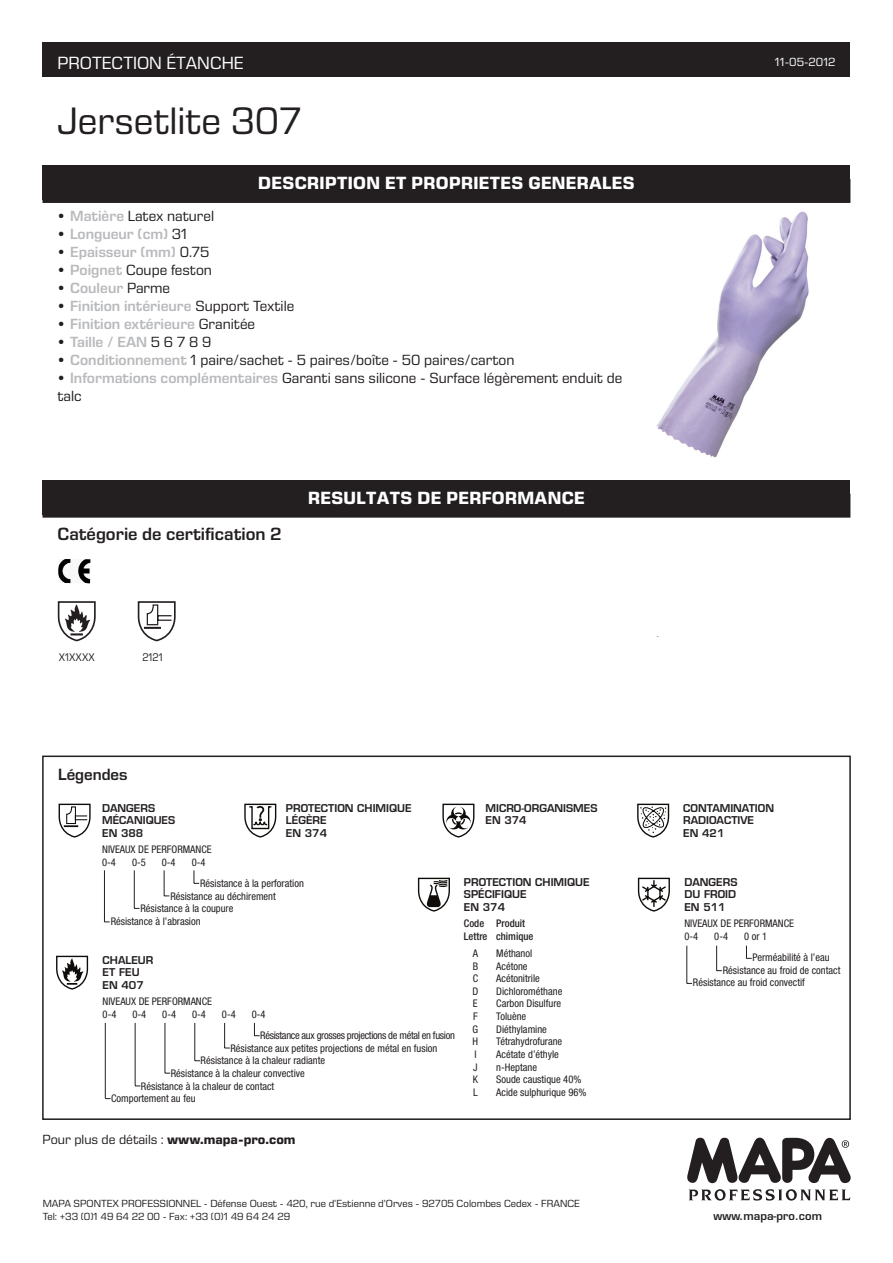
<style>
.page{position:relative;width:893px;height:1263px;background:#fff}
.page>*{position:absolute;margin:0;border:0;box-sizing:border-box;transform-origin:0 0}
._03__Nom_produit{font:39px "Eurostile Next LT Pro";color:#231f20}
._08__Titre_bandeau_n{font:700 18px "Eurostile Next LT Pro";letter-spacing:.02em;color:#fff}
._01__Certif_category{font:600 18px "Eurostile Next LT Pro";color:#231f20}
.t1{font:18px "Eurostile Next LT Pro";color:#fff}
.t2{font:15px/18px "Eurostile Next LT Pro";color:#231f20}
.t3{font:600 15px "Eurostile Next LT Pro";color:#b8b9bc}
.t4{font:600 15px "Eurostile";color:#231f20}
.adresse_web{font:13.5px "Eurostile Next LT Pro";color:#231f20}
.t5{font:12px "Eurostile Next LT Pro";color:#fff}
.performances{font:11.25px "Eurostile Next LT Pro";color:#231f20;scale:.9 1}
.t6{font:600 11.1px "Eurostile";color:#231f20}
.t7{font:condensed 10.5px/12.6px "Helvetica Neue LT Std";color:#231f20}
.t8{font:600 10.5px/12.6px "Eurostile";color:#231f20}
.t9{font:10.5px "Eurostile Next LT Pro";color:#231f20}
.t10{font:condensed 10.5px/21.1px "Helvetica Neue LT Std";letter-spacing:-.03em;color:#231f20}
.t11{font:500 condensed 10.5px/12.6px "Helvetica Neue LT Std";color:#231f20}
.t12{font:condensed 7.5px "Helvetica Neue LT Std";color:#231f20;scale:.9 1}
.s1{font-weight:700}
.s2{font-weight:600;color:#b8b9bc}
.s3{font-weight:700;color:#231f20}
.s4{font-weight:400;color:#231f20}
</style>
<div class="page">
<svg style="left:687px;top:1138px;width:164px;height:62px"></svg>
<svg style="left:59px;top:804px;width:32px;height:34px"></svg>
<svg style="left:56px;top:956px;width:32px;height:34px"></svg>
<svg style="left:418px;top:878px;width:32px;height:34px"></svg>
<svg style="left:442px;top:804px;width:32px;height:34px"></svg>
<svg style="left:244px;top:804px;width:32px;height:34px"></svg>
<hr style="left:104px;top:870px;width:1px;height:52px;background:#231f20">
<hr style="left:134px;top:870px;width:1px;height:38px;background:#231f20">
<svg style="left:164px;top:870px;width:5px;height:26px"></svg>
<svg style="left:194px;top:870px;width:5px;height:14px"></svg>
<hr style="left:105px;top:1023px;width:1px;height:75px;background:#231f20">
<hr style="left:135px;top:1023px;width:1px;height:63px;background:#231f20">
<hr style="left:165px;top:1023px;width:1px;height:50px;background:#231f20">
<hr style="left:194px;top:1023px;width:1px;height:37px;background:#231f20">
<svg style="left:224px;top:1023px;width:6px;height:26px"></svg>
<svg style="left:254px;top:1023px;width:6px;height:13px"></svg>
<svg style="left:638px;top:878px;width:32px;height:34px"></svg>
<svg style="left:637px;top:804px;width:32px;height:34px"></svg>
<hr style="left:686px;top:946px;width:1px;height:37px;background:#231f20">
<svg style="left:716px;top:946px;width:6px;height:25px"></svg>
<svg style="left:746px;top:946px;width:6px;height:13px"></svg>
<div style="left:42px;top:755px;width:809px;height:365px;border:2px solid #231f20"></div>
<div style="left:43px;top:43px;width:807px;height:34px;background:#231f20"></div>
<img style="left:58px;top:559px;width:32px;height:24px">
<div style="left:43px;top:166px;width:807px;height:34px;background:#231f20"></div>
<div style="left:43px;top:179px;width:807px;height:24px;background:#231f20"></div>
<div style="left:43px;top:480px;width:807px;height:34px;background:#231f20"></div>
<div style="left:43px;top:494px;width:807px;height:24px;background:#231f20"></div>
<img style="left:656px;top:211px;width:153px;height:247px">
<svg style="left:138px;top:601px;width:38px;height:40px"></svg>
<svg style="left:58px;top:601px;width:38px;height:40px"></svg>
<p class="t1" style="left:57px;top:53px;width:188px">PROTECTION ÉTANCHE</p>
<p class="_03__Nom_produit" style="left:57px;top:99px;width:246px">Jersetlite 307</p>
<p class="_08__Titre_bandeau_n" style="left:258px;top:173px;width:378px">DESCRIPTION ET PROPRIETES GENERALES</p>
<p class="t2" style="left:57px;top:207px;width:158px"><span class="s1">•</span> <span class="s2">Matière</span> Latex naturel</p>
<p class="t3" style="left:57px;top:225px;width:131px"><span class="s3">•</span> Longueur (cm) <span class="s4">31</span></p>
<p class="t3" style="left:57px;top:243px;width:153px"><span class="s3">•</span> Epaisseur (mm) <span class="s4">0.75</span></p>
<p class="t2" style="left:57px;top:261px;width:156px"><span class="s1">•</span> <span class="s2">Poignet</span> Coupe feston</p>
<p class="t3" style="left:57px;top:279px;width:114px"><span class="s3">•</span> Couleur <span class="s4">Parme</span></p>
<p class="t3" style="left:57px;top:297px;width:238px"><span class="s3">•</span> Finition intérieure <span class="s4">Support Textile</span></p>
<p class="t3" style="left:57px;top:315px;width:199px"><span class="s3">•</span> Finition extérieure <span class="s4">Granitée</span></p>
<p class="t3" style="left:57px;top:333px;width:155px"><span class="s3">•</span> Taille / EAN <span class="s4">5 6 7 8 9</span></p>
<p class="t2" style="left:57px;top:351px;width:459px"><span class="s1">•</span> <span class="s2">Conditionnement</span> 1 paire/sachet - 5 paires/boîte - 50 paires/carton</p>
<p class="t2" style="left:57px;top:369px;width:566px"><span class="s1">•</span> <span class="s2">Informations complémentaires</span> Garanti sans silicone - Surface légèrement enduit de talc</p>
<p class="_01__Certif_category" style="left:57px;top:524px;width:226px">Catégorie de certification 2</p>
<p class="_08__Titre_bandeau_n" style="left:308px;top:487px;width:278px">RESULTATS DE PERFORMANCE</p>
<p class="performances" style="left:59px;top:651px;width:41px">X1XXXX</p>
<p class="performances" style="left:142px;top:651px;width:24px">2121</p>
<p class="t12" style="left:657px;top:630px;width:3px">.</p>
<p class="t5" style="left:775px;top:55px;width:62px">11-05-2012</p>
<p class="t4" style="left:58px;top:765px;width:71px">Légendes</p>
<p class="t8" style="left:286px;top:801px;width:127px">PROTECTION CHIMIQUE<br>LÉGÈRE<br>EN 374</p>
<p class="t8" style="left:486px;top:801px;width:113px">MICRO-ORGANISMES<br>EN 374</p>
<p class="t8" style="left:102px;top:801px;width:75px">DANGERS<br>MÉCANIQUES<br>EN 388</p>
<p class="t7" style="left:102px;top:843px;width:111px">NIVEAUX DE PERFORMANCE<br>0-4</p>
<p class="t7" style="left:132px;top:856px;width:15px">0-5</p>
<p class="t7" style="left:162px;top:856px;width:15px">0-4</p>
<p class="t7" style="left:200px;top:851px;width:105px;line-height:21.1px;text-indent:-9px">0-4<br>Résistance à la perforation</p>
<p class="t7" style="left:170px;top:890px;width:107px">Résistance au déchirement</p>
<p class="t7" style="left:141px;top:902px;width:94px">Résistance à la coupure</p>
<p class="t7" style="left:111px;top:915px;width:91px">Résistance à l’abrasion</p>
<p class="t8" style="left:464px;top:875px;width:127px">PROTECTION CHIMIQUE<br>SPÉCIFIQUE<br>EN 374</p>
<p class="t11" style="left:464px;top:917px;width:71px">Code Produit<br>Lettre chimique</p>
<p class="t7" style="left:473px;top:947px;width:7px">A</p>
<p class="t7" style="left:496px;top:947px;width:38px">Méthanol</p>
<p class="t7" style="left:473px;top:959px;width:7px">B</p>
<p class="t7" style="left:496px;top:959px;width:33px">Acétone</p>
<p class="t7" style="left:473px;top:972px;width:7px">C</p>
<p class="t7" style="left:496px;top:972px;width:45px">Acétonitrile</p>
<p class="t7" style="left:472px;top:985px;width:7px">D</p>
<p class="t7" style="left:496px;top:985px;width:68px">Dichlorométhane</p>
<p class="t7" style="left:473px;top:997px;width:6px">E</p>
<p class="t7" style="left:496px;top:997px;width:66px">Carbon Disulfure</p>
<p class="t7" style="left:473px;top:1010px;width:6px">F</p>
<p class="t7" style="left:496px;top:1010px;width:32px">Toluène</p>
<p class="t7" style="left:473px;top:1022px;width:7px">G</p>
<p class="t7" style="left:496px;top:1022px;width:52px">Diéthylamine</p>
<p class="t7" style="left:473px;top:1035px;width:7px">H</p>
<p class="t7" style="left:496px;top:1035px;width:68px">Tétrahydrofurane</p>
<p class="t7" style="left:474px;top:1048px;width:4px">I</p>
<p class="t7" style="left:496px;top:1048px;width:64px">Acétate d’éthyle</p>
<p class="t7" style="left:473px;top:1060px;width:6px">J</p>
<p class="t7" style="left:496px;top:1060px;width:42px">n-Heptane</p>
<p class="t7" style="left:473px;top:1073px;width:7px">K</p>
<p class="t7" style="left:496px;top:1073px;width:87px">Soude caustique 40%</p>
<p class="t7" style="left:473px;top:1086px;width:6px">L</p>
<p class="t7" style="left:496px;top:1086px;width:92px">Acide sulphurique 96%</p>
<p class="t8" style="left:103px;top:953px;width:52px">CHALEUR<br>ET FEU<br>EN 407</p>
<p class="t7" style="left:103px;top:995px;width:111px">NIVEAUX DE PERFORMANCE<br>0-4</p>
<p class="t7" style="left:132px;top:1008px;width:15px">0-4</p>
<p class="t7" style="left:162px;top:1008px;width:15px">0-4</p>
<p class="t7" style="left:192px;top:1008px;width:15px">0-4</p>
<p class="t7" style="left:222px;top:1008px;width:15px">0-4</p>
<p class="t10" style="left:260px;top:1004px;width:196px;text-indent:-9px">0-4<br>Résistance aux grosses projections de métal en fusion</p>
<p class="t7" style="left:230px;top:1042px;width:208px">Résistance aux petites projections de métal en fusion</p>
<p class="t7" style="left:201px;top:1054px;width:126px">Résistance à la chaleur radiante</p>
<p class="t7" style="left:171px;top:1067px;width:135px">Résistance à la chaleur convective</p>
<p class="t7" style="left:141px;top:1079px;width:135px">Résistance à la chaleur de contact</p>
<p class="t7" style="left:111px;top:1092px;width:86px">Comportement au feu</p>
<p class="adresse_web" style="left:43px;top:1132px;width:255px">Pour plus de détails : <span class="s1">www.mapa-pro.com</span></p>
<p class="t9" style="left:43px;top:1198px;width:539px">MAPA SPONTEX PROFESSIONNEL - Défense Ouest - 420, rue d’Estienne d’Orves - 92705 Colombes Cedex - FRANCE</p>
<p class="t9" style="left:43px;top:1211px;width:249px">Tel: +33 (0)1 49 64 22 00 - Fax: +33 (0)1 49 64 24 29</p>
<p class="t8" style="left:683px;top:801px;width:92px">CONTAMINATION<br>RADIOACTIVE<br>EN 421</p>
<p class="t8" style="left:684px;top:875px;width:54px">DANGERS<br>DU FROID<br>EN 511</p>
<p class="t7" style="left:684px;top:917px;width:111px">NIVEAUX DE PERFORMANCE<br>0-4</p>
<p class="t7" style="left:714px;top:930px;width:15px">0-4</p>
<p class="t7" style="left:753px;top:926px;width:78px;line-height:21.1px;text-indent:-9px">0 or 1<br>Perméabilité à l’eau</p>
<p class="t7" style="left:693px;top:964px;width:149px;text-indent:30px">Résistance au froid de contact<br>Résistance au froid convectif</p>
<p class="t6" style="left:714px;top:1209px;width:110px">www.mapa-pro.com</p>
</div>
